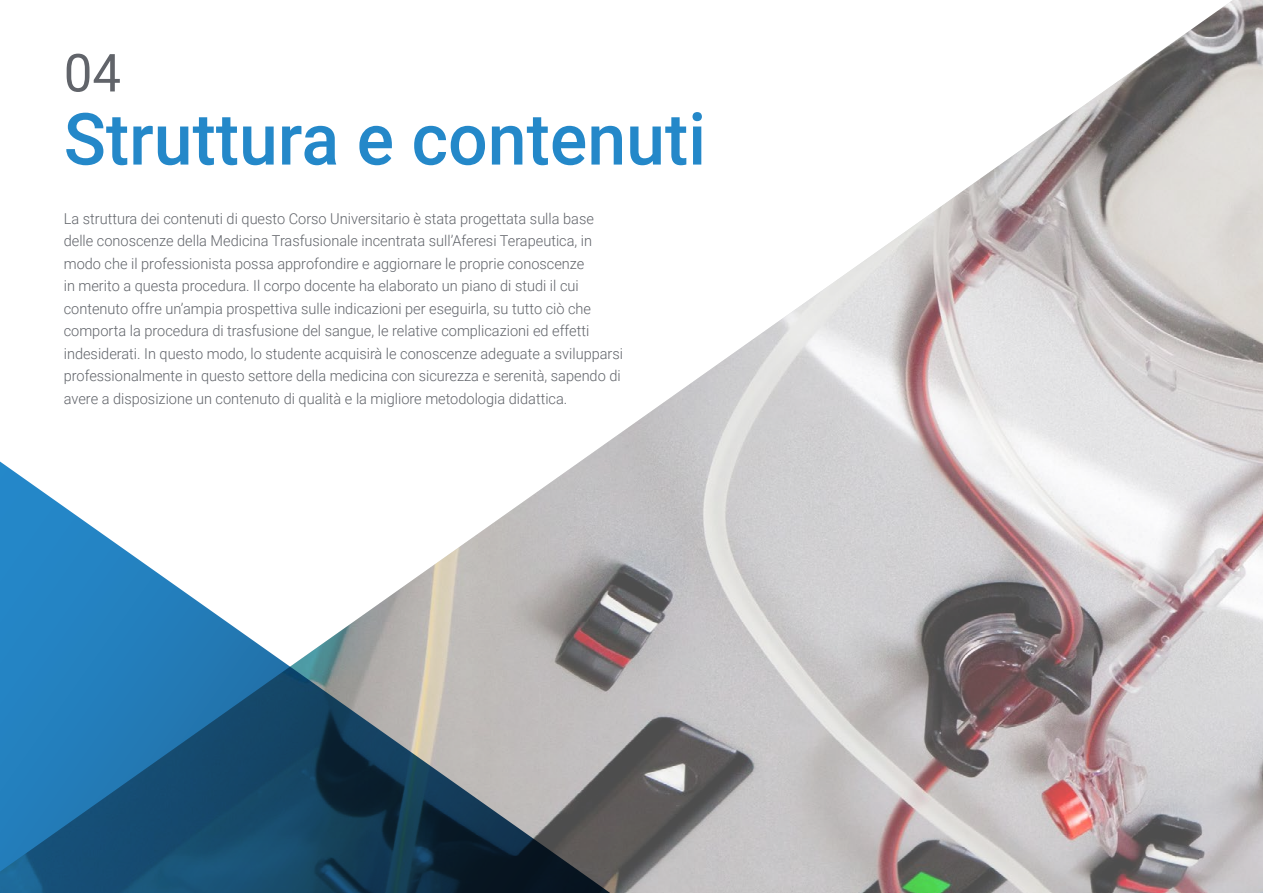
<style>
.page{position:relative;width:1263px;height:893px;background:#fff}
.page>*{position:absolute;margin:0;border:0;box-sizing:border-box;transform-origin:0 0}
.t1{font:500 72px "Roboto";color:#2488c9}
.t2{font:52.5px "Roboto";color:#61646a}
.t3{font:300 15px/22.5px "Roboto";color:#61646a}
</style>
<div class="page">
<img style="left:602px;top:0;width:661px;height:893px">
<svg style="left:0;top:446px;width:640px;height:447px"></svg>
<h2 class="t2" style="left:64px;top:36px;width:59px">04</h2>
<h1 class="t1" style="left:64px;top:89px;width:644px">Struttura e contenuti</h1>
<p class="t3" style="left:64px;top:207px;width:561px">La struttura dei contenuti di questo Corso Universitario è stata progettata sulla base delle conoscenze della Medicina Trasfusionale incentrata sull’Aferesi Terapeutica, in modo che il professionista possa approfondire e aggiornare le proprie conoscenze<br>in merito a questa procedura. Il corpo docente ha elaborato un piano di studi il cui contenuto offre un’ampia prospettiva sulle indicazioni per eseguirla, su tutto ciò che comporta la procedura di trasfusione del sangue, le relative complicazioni ed effetti indesiderati. In questo modo, lo studente acquisirà le conoscenze adeguate a svilupparsi professionalmente in questo settore della medicina con sicurezza e serenità, sapendo di avere a disposizione un contenuto di qualità e la migliore metodologia didattica.</p>
</div>
